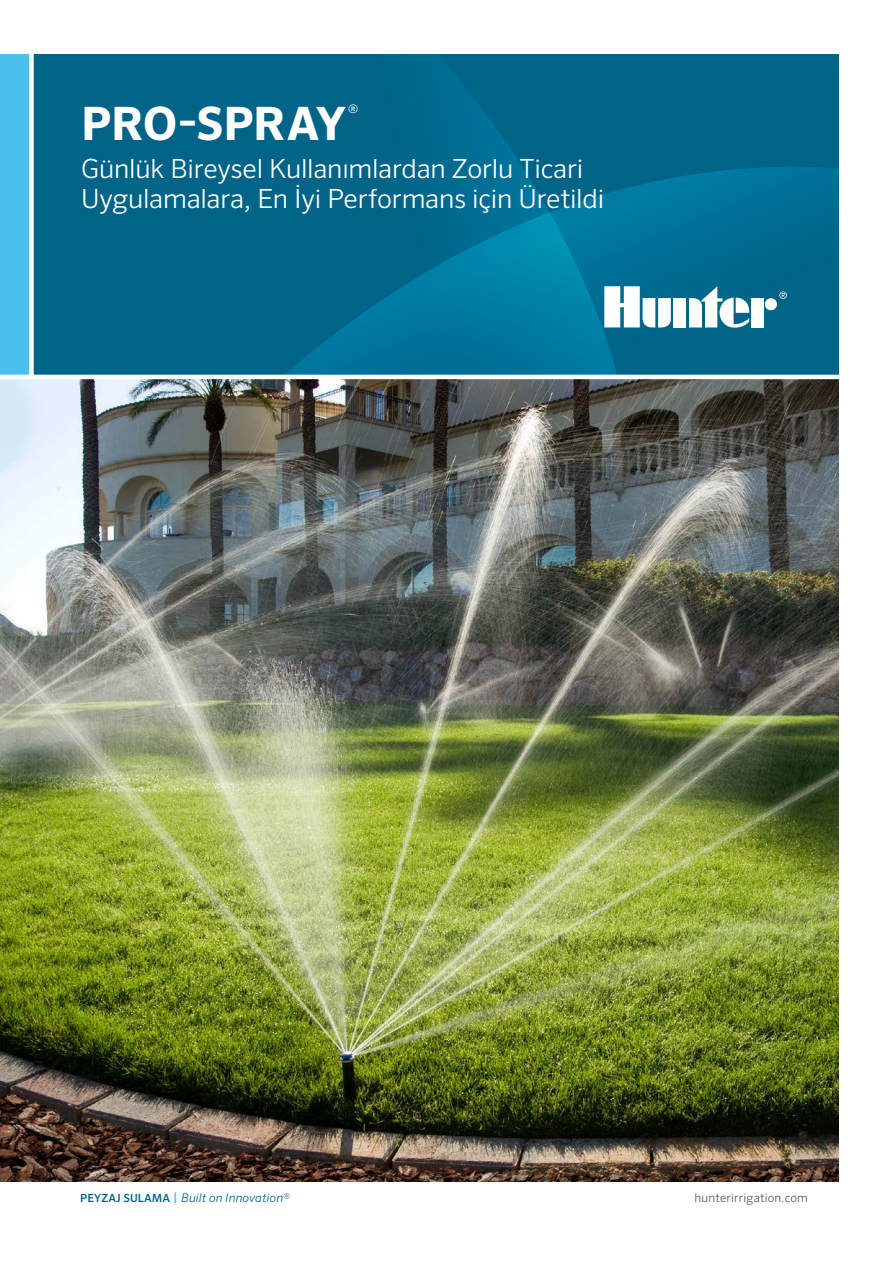
<style>
.page{position:relative;width:893px;height:1263px;background:#fff}
.page>*{position:absolute;margin:0;border:0;box-sizing:border-box;transform-origin:0 0}
.t1{font:700 46.05px "Sero Pro";letter-spacing:-.01em;color:#fff}
.t2{font:300 26.4px/30px "Sero Pro";letter-spacing:-.01em;color:#fff}
.t3{font:italic 300 12px "Sero Pro";letter-spacing:.01em;color:#006488}
.t4{font:300 12px "Sero Pro";letter-spacing:.015em;color:#58595b}
.t5{font:11.7px "Sero Pro";color:#fff}
.s1{font-weight:500;font-style:normal;font-size:11.25px}
.s2{font-weight:500;font-style:normal;color:#4cc0ef}
</style>
<div class="page">
<img style="left:0;top:379px;width:839px;height:803px">
<svg style="left:755px;top:54px;width:84px;height:321px;background:#00668b"></svg>
<svg style="left:34px;top:54px;width:721px;height:321px;background:#00698d"></svg>
<div style="left:0;top:54px;width:31px;height:323px;background:#4cc0ef"></div>
<div style="left:29px;top:54px;width:5px;height:323px;background:#fff"></div>
<hr style="left:0;top:375px;width:866px;height:4px;background:#fff">
<svg style="left:779px;top:292px;width:8px;height:7px"></svg>
<div style="left:673px;top:298px;width:13px;height:29px;background:#fff"></div>
<div style="left:765px;top:298px;width:12px;height:12px;background:#fff;border-radius:50%"></div>
<div style="left:751px;top:298px;width:13px;height:29px;background:#fff"></div>
<svg style="left:689px;top:286px;width:61px;height:42px"></svg>
<svg style="left:604px;top:286px;width:67px;height:42px"></svg>
<h1 class="t1" style="left:81px;top:95px;width:267px">PRO-SPRAY</h1>
<p class="t5" style="left:348px;top:102px;width:12px">®</p>
<p class="t2" style="left:81px;top:154px;width:525px">Günlük Bireysel Kullanımlardan Zorlu Ticari<br>Uygulamalara, En İyi Performans için Üretildi</p>
<p class="t3" style="left:80px;top:1190px;width:211px"><span class="s1">PEYZAJ SULAMA</span> <span class="s2">|</span> Built on Innovation®</p>
<p class="t4" style="left:695px;top:1190px;width:115px">hunterirrigation.com</p>
</div>
